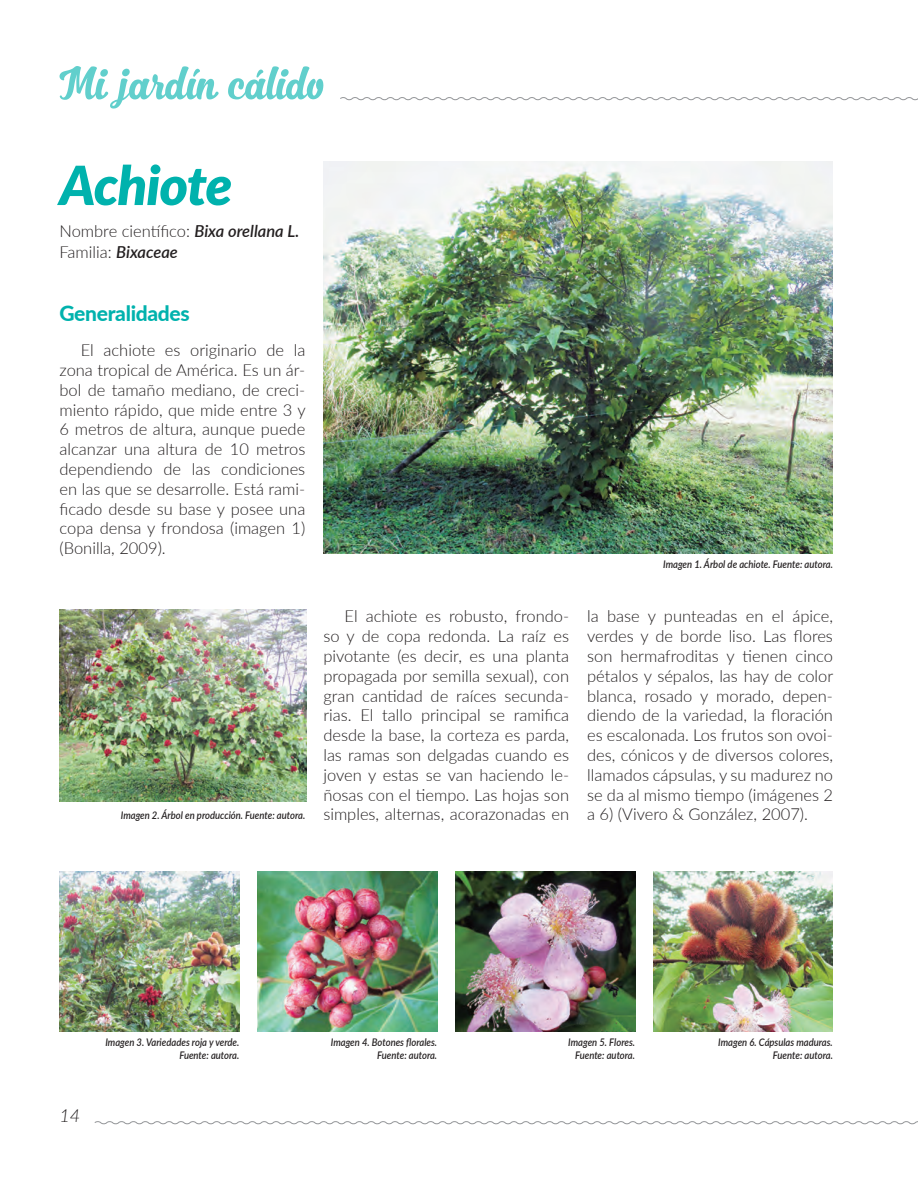
<style>
.page{position:relative;width:918px;height:1188px;background:#fff}
.page>*{position:absolute;margin:0;border:0;box-sizing:border-box;transform-origin:0 0}
.t1{font:italic 900 54px "Lato";letter-spacing:-.02em;color:#00b2ad}
.t2{font:800 21px "Lato";letter-spacing:-.015em;color:#00b2ad}
.t3{font:italic 300 18px "Lato";color:#231f20}
.Cuerpo_de_texto{font:300 16.5px/19.8px "Lato";color:#231f20;text-align:justify}
.t4{font:italic 600 10.5px "Lato";color:#231f20;scale:.9 1}
.s1{font-weight:600;font-style:italic}
</style>
<div class="page">
<svg style="left:59px;top:66px;width:160px;height:43px"></svg>
<svg style="left:228px;top:66px;width:95px;height:33px"></svg>
<svg style="left:340px;top:97px;width:578px;height:4px"></svg>
<svg style="left:94px;top:1121px;width:824px;height:4px"></svg>
<img style="left:323px;top:162px;width:510px;height:392px">
<img style="left:60px;top:609px;width:247px;height:193px">
<img style="left:60px;top:872px;width:179px;height:159px">
<img style="left:257px;top:872px;width:180px;height:159px">
<img style="left:455px;top:872px;width:180px;height:159px">
<img style="left:653px;top:872px;width:180px;height:159px">
<p class="t1" style="left:60px;top:145px;width:174px">Achiote</p>
<p class="Cuerpo_de_texto" style="left:60px;top:221px;width:241px">Nombre científico: <span class="s1">Bixa orellana L.</span></p>
<p class="Cuerpo_de_texto" style="left:60px;top:242px;width:120px">Familia: <span class="s1">Bixaceae</span></p>
<p class="t2" style="left:60px;top:298px;width:132px">Generalidades</p>
<p class="Cuerpo_de_texto" style="left:60px;top:340px;width:248px;text-indent:21px">El achiote es originario de la zona tropical de América. Es un ár&shy;bol de tamaño mediano, de creci&shy;miento rápido, que mide entre 3 y 6 metros de altura, aunque puede alcanzar una altura de 10 metros dependiendo de las condiciones en las que se desarrolle. Está rami&shy;ficado desde su base y posee una copa densa y frondosa (imagen 1) (Bonilla, 2009).</p>
<p class="t4" style="left:121px;top:808px;width:207px">Imagen 2. Árbol en producción. Fuente: autora.</p>
<p class="t4" style="left:663px;top:556px;width:190px">Imagen 1. Árbol de achiote. Fuente: autora.</p>
<p class="Cuerpo_de_texto" style="left:323px;top:606px;width:247px;text-indent:21px">El achiote es robusto, frondo&shy;so y de copa redonda. La raíz es pivotante (es decir, es una planta propagada por semilla sexual), con gran cantidad de raíces secunda&shy;rias. El tallo principal se ramifica desde la base, la corteza es parda, las ramas son delgadas cuando es joven y estas se van haciendo le&shy;ñosas con el tiempo. Las hojas son simples, alternas, acorazonadas en</p>
<p class="Cuerpo_de_texto" style="left:587px;top:606px;width:248px">la base y punteadas en el ápice, verdes y de borde liso. Las flores son hermafroditas y tienen cinco pétalos y sépalos, las hay de color blanca, rosado y morado, depen&shy;diendo de la variedad, la floración es escalonada. Los frutos son ovoi&shy;des, cónicos y de diversos colores, llamados cápsulas, y su madurez no se da al mismo tiempo (imágenes 2 a 6) (Vivero &amp; González, 2007).</p>
<p class="t3" style="left:60px;top:1103px;width:22px">14</p>
<p class="t4" style="left:105px;top:1035px;width:150px">Imagen 3. Variedades roja y verde.</p>
<p class="t4" style="left:179px;top:1047px;width:68px">Fuente: autora.</p>
<p class="t4" style="left:331px;top:1035px;width:120px">Imagen 4. Botones florales.</p>
<p class="t4" style="left:377px;top:1047px;width:68px">Fuente: autora.</p>
<p class="t4" style="left:568px;top:1035px;width:76px">Imagen 5. Flores.</p>
<p class="t4" style="left:575px;top:1047px;width:68px">Fuente: autora.</p>
<p class="t4" style="left:718px;top:1035px;width:129px">Imagen 6. Cápsulas maduras.</p>
<p class="t4" style="left:773px;top:1047px;width:68px">Fuente: autora.</p>
</div>
